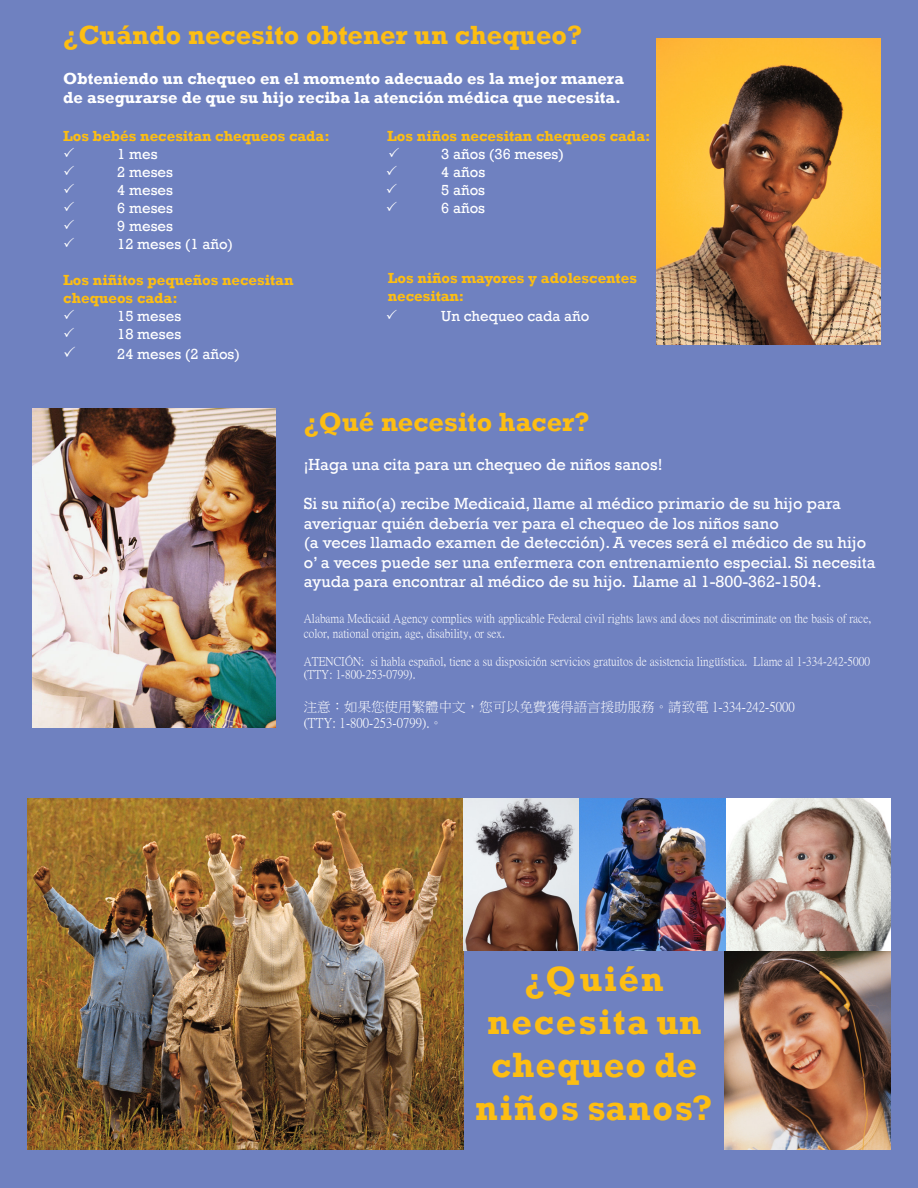
<style>
.page{position:relative;width:918px;height:1188px;background:#6f81c0}
.page>*{position:absolute;margin:0;border:0;box-sizing:border-box;transform-origin:0 0}
.t1{font:700 36px/43.2px "Rockwell";letter-spacing:.05em;color:#fdbe12;text-align:center}
.t2{font:700 27px "Rockwell";color:#fdbe12}
.t3{font:16.5px/19.5px "Rockwell";color:#fff}
.t4{font:700 16.5px "Rockwell";color:#fff}
.t5{font:700 15px "Rockwell";color:#fdbe12}
.t6{font:15px "Rockwell";color:#fff}
.t7{font:13.5px "P Ming Li U";color:#fff}
.t8{font:12px/14.4px "P Ming Li U";color:#fff}
</style>
<div class="page">
<img style="left:725px;top:798px;width:166px;height:351px">
<img style="left:27px;top:798px;width:436px;height:351px">
<img style="left:463px;top:798px;width:262px;height:153px">
<img style="left:656px;top:39px;width:224px;height:305px">
<img style="left:33px;top:408px;width:242px;height:319px">
<svg style="left:64px;top:148px;width:10px;height:9px"></svg>
<svg style="left:389px;top:148px;width:10px;height:9px"></svg>
<svg style="left:64px;top:166px;width:10px;height:9px"></svg>
<svg style="left:387px;top:166px;width:10px;height:9px"></svg>
<svg style="left:64px;top:184px;width:10px;height:9px"></svg>
<svg style="left:387px;top:184px;width:10px;height:9px"></svg>
<svg style="left:64px;top:202px;width:10px;height:9px"></svg>
<svg style="left:387px;top:202px;width:10px;height:9px"></svg>
<svg style="left:64px;top:220px;width:10px;height:9px"></svg>
<svg style="left:64px;top:238px;width:10px;height:9px"></svg>
<svg style="left:64px;top:310px;width:10px;height:9px"></svg>
<svg style="left:387px;top:310px;width:10px;height:9px"></svg>
<svg style="left:64px;top:328px;width:10px;height:9px"></svg>
<svg style="left:64px;top:346px;width:11px;height:11px"></svg>
<p class="t2" style="left:63px;top:19px;width:520px">¿Cuándo necesito obtener un chequeo?</p>
<p class="t4" style="left:63px;top:68px;width:562px">Obteniendo un chequeo en el momento adecuado es la mejor manera</p>
<p class="t4" style="left:63px;top:88px;width:559px">de asegurarse de que su hijo reciba la atención médica que necesita.</p>
<p class="t5" style="left:63px;top:127px;width:268px">Los bebés necesitan chequeos cada:</p>
<p class="t5" style="left:387px;top:127px;width:265px">Los niños necesitan chequeos cada:</p>
<p class="t6" style="left:117px;top:146px;width:42px">1 mes</p>
<p class="t6" style="left:441px;top:146px;width:124px">3 años (36 meses)</p>
<p class="t6" style="left:117px;top:164px;width:57px">2 meses</p>
<p class="t6" style="left:441px;top:164px;width:45px">4 años</p>
<p class="t6" style="left:117px;top:182px;width:57px">4 meses</p>
<p class="t6" style="left:441px;top:182px;width:45px">5 años</p>
<p class="t6" style="left:117px;top:200px;width:57px">6 meses</p>
<p class="t6" style="left:441px;top:200px;width:45px">6 años</p>
<p class="t6" style="left:117px;top:218px;width:57px">9 meses</p>
<p class="t6" style="left:117px;top:236px;width:117px">12 meses (1 año)</p>
<p class="t5" style="left:63px;top:271px;width:232px">Los niñitos pequeños necesitan</p>
<p class="t5" style="left:63px;top:289px;width:116px">chequeos cada:</p>
<p class="t6" style="left:117px;top:308px;width:65px">15 meses</p>
<p class="t6" style="left:441px;top:308px;width:150px">Un chequeo cada año</p>
<p class="t6" style="left:117px;top:326px;width:65px">18 meses</p>
<p class="t6" style="left:117px;top:345px;width:124px">24 meses (2 años)</p>
<p class="t5" style="left:388px;top:268px;width:251px">Los niños mayores y adolescentes</p>
<p class="t5" style="left:388px;top:286px;width:78px">necesitan:</p>
<p class="t2" style="left:304px;top:406px;width:287px">¿Qué necesito hacer?</p>
<p class="t3" style="left:304px;top:455px;width:360px">¡Haga una cita para un chequeo de niños sanos!</p>
<p class="t3" style="left:304px;top:494px;width:539px">Si su niño(a) recibe Medicaid, llame al médico primario de su hijo para averiguar quién debería ver para el chequeo de los niños sano</p>
<p class="t3" style="left:304px;top:533px;width:573px">(a veces llamado examen de detección). A veces será el médico de su hijo o’ a veces puede ser una enfermera con entrenamiento especial. Si necesita ayuda para encontrar al médico de su hijo. Llame al 1-800-362-1504.</p>
<p class="t8" style="left:304px;top:612px;width:569px">Alabama Medicaid Agency complies with applicable Federal civil rights laws and does not discriminate on the basis of race, color, national origin, age, disability, or sex.</p>
<p class="t8" style="left:304px;top:654px;width:568px;line-height:13.5px">ATENCIÓN: si habla español, tiene a su disposición servicios gratuitos de asistencia lingüística. Llame al 1-334-242-5000 (TTY: 1-800-253-0799).</p>
<p class="t7" style="left:304px;top:700px;width:492px">注意：如果您使用繁體中文，您可以免費獲得語言援助服務。請致電 1-334-242-5000</p>
<p class="t7" style="left:304px;top:717px;width:141px">(TTY: 1-800-253-0799).。</p>
<p class="t1" style="left:475px;top:957px;width:241px">¿Quién necesita un chequeo de niños sanos?</p>
</div>
